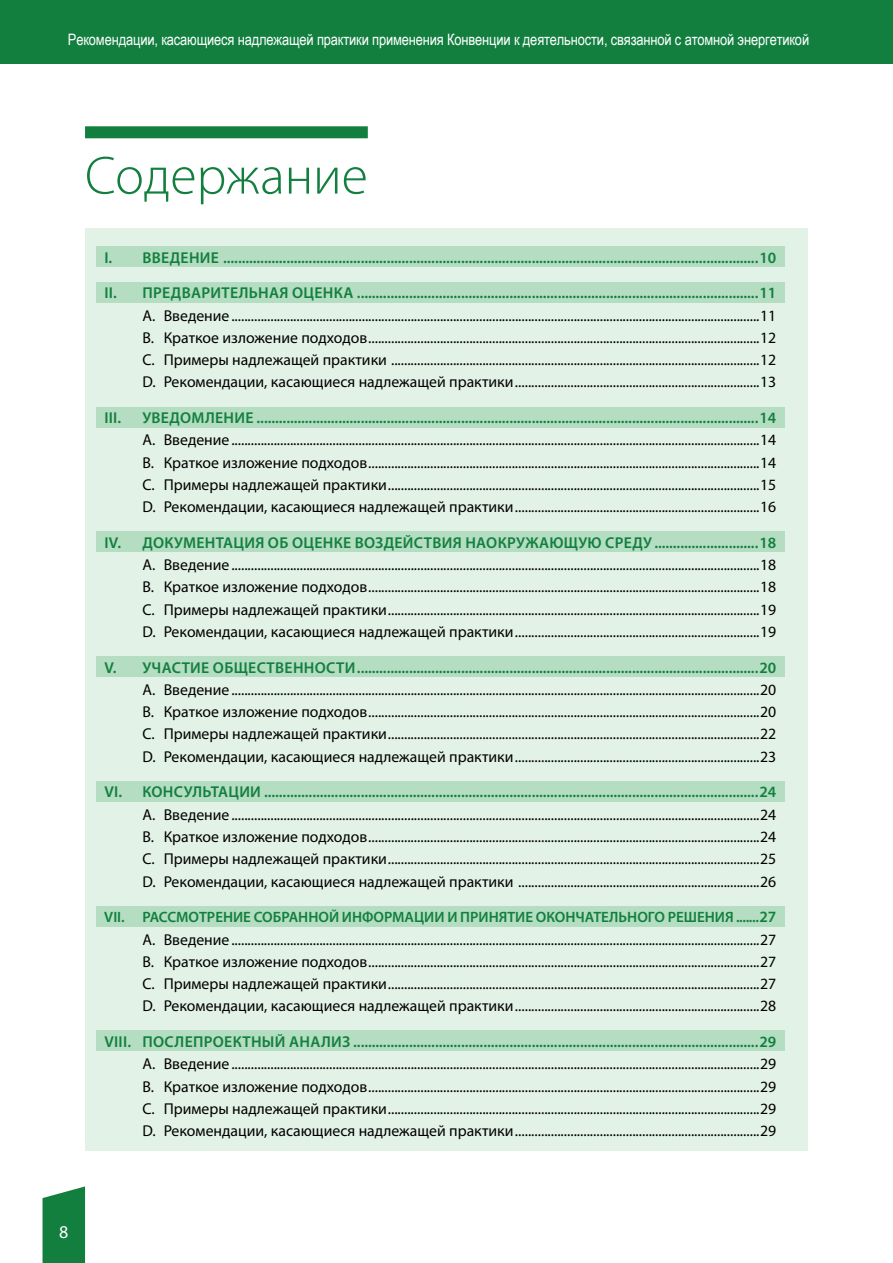
<style>
.page{position:relative;width:893px;height:1263px;background:#fff}
.page>*{position:absolute;margin:0;border:0;box-sizing:border-box;transform-origin:0 0}
.t1{font:300 54px "Myriad Pro";color:#127f3f}
.t2{font:18px "Myriad Pro";color:#fff}
.t3{font:15.75px/22.2px "Myriad Pro";color:#000;text-align:justify}
.t4{font:600 15.75px "Myriad Pro";letter-spacing:.02em;color:#127f3f}
.t5{font:15.75px "Arial Narrow";letter-spacing:-.01em;color:#fff}
.t6{font:600 15px "Myriad Pro";color:#127f3f}
.s1{font-size:15.75px}
</style>
<div class="page">
<svg style="left:43px;top:1186px;width:42px;height:77px;background:#25894e"></svg>
<div style="left:0;top:0;width:893px;height:64px;background:#127f3f"></div>
<div style="left:85px;top:228px;width:723px;height:922px;background:#e3f2e7"></div>
<div style="left:85px;top:126px;width:283px;height:12px;background:#127f3f"></div>
<div style="left:96px;top:246px;width:688px;height:20px;background:#b4ddc1"></div>
<div style="left:96px;top:282px;width:688px;height:20px;background:#b4ddc1"></div>
<div style="left:96px;top:407px;width:688px;height:20px;background:#b4ddc1"></div>
<div style="left:96px;top:532px;width:688px;height:20px;background:#b4ddc1"></div>
<div style="left:96px;top:657px;width:688px;height:20px;background:#b4ddc1"></div>
<div style="left:96px;top:781px;width:688px;height:20px;background:#b4ddc1"></div>
<div style="left:96px;top:906px;width:688px;height:20px;background:#b4ddc1"></div>
<div style="left:96px;top:1031px;width:688px;height:20px;background:#b4ddc1"></div>
<p class="t5" style="left:68px;top:28px;width:743px">Рекомендации, касающиеся надлежащей практики применения Конвенции к деятельности, связанной с атомной энергетикой</p>
<h1 class="t1" style="left:85px;top:143px;width:284px">Содержание</h1>
<p class="t2" style="left:59px;top:1221px;width:11px">8</p>
<p class="t4" style="left:104px;top:247px;width:673px">I. ВВЕДЕНИЕ ................................................................................................................................................10</p>
<p class="t4" style="left:104px;top:283px;width:673px">II. ПРЕДВАРИТЕЛЬНАЯ ОЦЕНКА ............................................................................................................11</p>
<p class="t3" style="left:142px;top:304px;width:635px">A. Введение..................................................................................................................................................................11<br>B. Краткое изложение подходов........................................................................................................................12<br>C. Примеры надлежащей практики .................................................................................................................12<br>D. Рекомендации, касающиеся надлежащей практики...........................................................................13</p>
<p class="t4" style="left:104px;top:408px;width:18px">III.</p>
<p class="t4" style="left:142px;top:408px;width:635px">УВЕДОМЛЕНИЕ .......................................................................................................................................14</p>
<p class="t3" style="left:142px;top:429px;width:635px">A. Введение..................................................................................................................................................................14<br>B. Краткое изложение подходов........................................................................................................................14<br>C. Примеры надлежащей практики..................................................................................................................15<br>D. Рекомендации, касающиеся надлежащей практики...........................................................................16</p>
<p class="t4" style="left:104px;top:533px;width:673px">IV. ДОКУМЕНТАЦИЯ ОБ ОЦЕНКЕ ВОЗДЕЙСТВИЯ НАОКРУЖАЮЩУЮ СРЕДУ ............................18</p>
<p class="t3" style="left:142px;top:553px;width:635px">A. Введение..................................................................................................................................................................18<br>B. Краткое изложение подходов........................................................................................................................18<br>C. Примеры надлежащей практики..................................................................................................................19<br>D. Рекомендации, касающиеся надлежащей практики...........................................................................19</p>
<p class="t4" style="left:104px;top:657px;width:673px">V. УЧАСТИЕ ОБЩЕСТВЕННОСТИ............................................................................................................20</p>
<p class="t3" style="left:142px;top:678px;width:635px">A. Введение..................................................................................................................................................................20<br>B. Краткое изложение подходов........................................................................................................................20<br>C. Примеры надлежащей практики..................................................................................................................22<br>D. Рекомендации, касающиеся надлежащей практики...........................................................................23</p>
<p class="t4" style="left:104px;top:782px;width:673px">VI. КОНСУЛЬТАЦИИ .....................................................................................................................................24</p>
<p class="t3" style="left:142px;top:803px;width:635px">A. Введение..................................................................................................................................................................24<br>B. Краткое изложение подходов........................................................................................................................24<br>C. Примеры надлежащей практики..................................................................................................................25<br>D. Рекомендации, касающиеся надлежащей практики ..........................................................................26</p>
<p class="t6" style="left:104px;top:908px;width:673px">VII. РАССМОТРЕНИЕ СОБРАННОЙ ИНФОРМАЦИИ И ПРИНЯТИЕ ОКОНЧАТЕЛЬНОГО РЕШЕНИЯ .......<span class="s1">27</span></p>
<p class="t3" style="left:142px;top:928px;width:635px">A. Введение..................................................................................................................................................................27<br>B. Краткое изложение подходов........................................................................................................................27<br>C. Примеры надлежащей практики..................................................................................................................27<br>D. Рекомендации, касающиеся надлежащей практики...........................................................................28</p>
<p class="t4" style="left:104px;top:1032px;width:673px">VIII. ПОСЛЕПРОЕКТНЫЙ АНАЛИЗ .............................................................................................................29</p>
<p class="t3" style="left:142px;top:1053px;width:635px">A. Введение..................................................................................................................................................................29<br>B. Краткое изложение подходов........................................................................................................................29<br>C. Примеры надлежащей практики..................................................................................................................29<br>D. Рекомендации, касающиеся надлежащей практики...........................................................................29</p>
</div>
